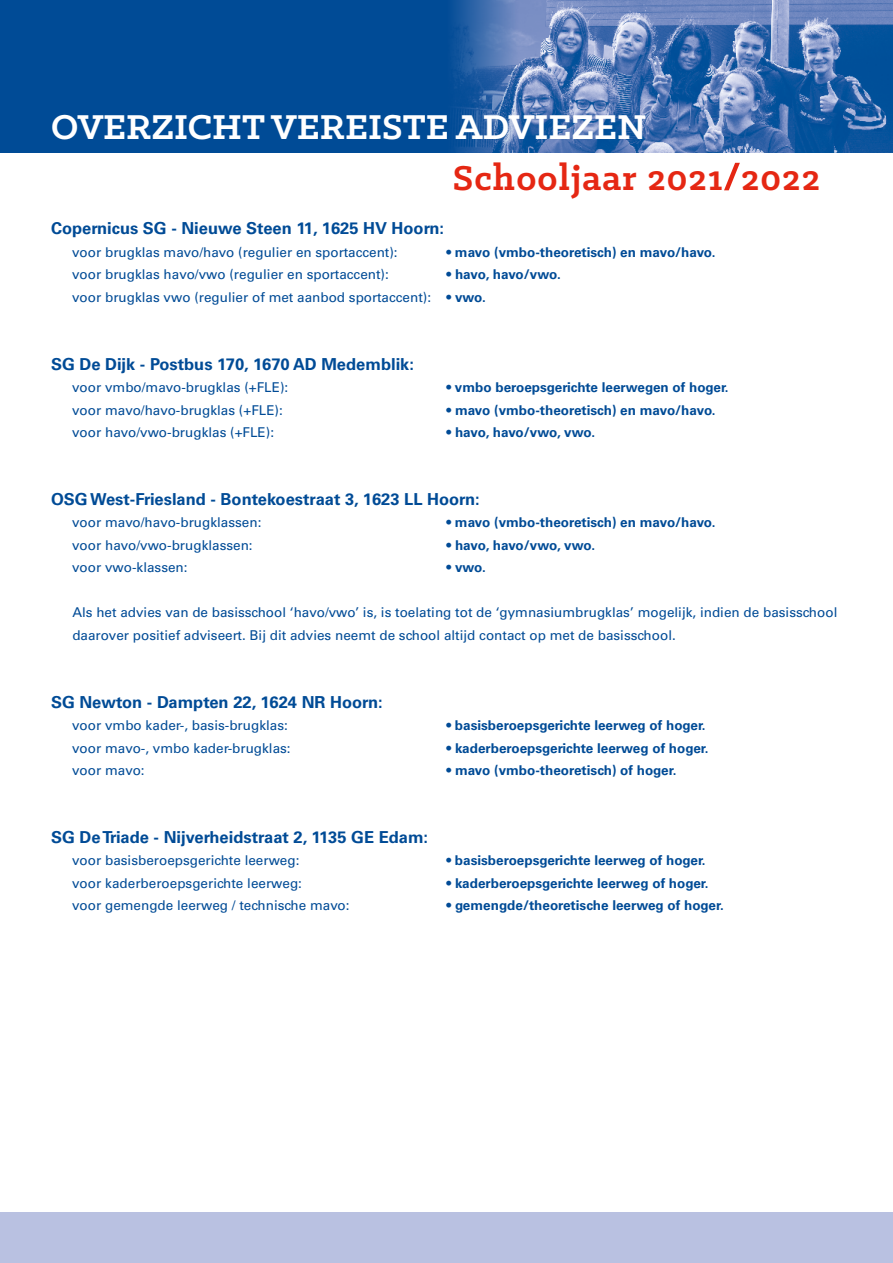
<style>
.page{position:relative;width:893px;height:1263px;background:#fff}
.page>*{position:absolute;margin:0;border:0;box-sizing:border-box;transform-origin:0 0}
.t1{font:700 39px "Klinic Slab";color:#fff}
.t2{font:700 39px "Klinic Slab";letter-spacing:.03em;color:#e52713}
.t3{font:700 16.5px "Univers LT Std";color:#004b96}
.t4{font:13.5px/22.5px "Univers LT Std";color:#004b96}
.t5{font:700 13.5px "Univers LT Std";color:#004b96}
.t6{font:700 13.5px "Univers LT Std";letter-spacing:-.02em;color:#004b96}
.s1{font-weight:700}
</style>
<div class="page">
<div style="left:0;top:1212px;width:893px;height:51px;background:#b9c1e1"></div>
<div style="left:0;top:0;width:893px;height:153px;background:#004b96"></div>
<img style="left:453px;top:0;width:440px;height:153px">
<svg style="left:724px;top:163px;width:16px;height:27px"></svg>
<h1 class="t1" style="left:51px;top:102px;width:597px">OVERZICHT VEREISTE ADVIEZEN</h1>
<h1 class="t2" style="left:453px;top:153px;width:369px">Schooljaar 2021 2022</h1>
<p class="t3" style="left:51px;top:219px;width:395px">Copernicus SG - Nieuwe Steen 11, 1625 HV Hoorn:</p>
<p class="t4" style="left:72px;top:241px;width:327px">voor brugklas mavo/havo (regulier en sportaccent):</p>
<p class="t5" style="left:446px;top:244px;width:271px">• mavo (vmbo-theoretisch) en mavo/havo.</p>
<p class="t4" style="left:72px;top:263px;width:318px">voor brugklas havo/vwo (regulier en sportaccent):</p>
<p class="t4" style="left:72px;top:263px;width:490px;text-indent:374px"><span class="s1">• havo, havo/vwo. </span>voor brugklas vwo (regulier of met aanbod sportaccent): <span class="s1">• vwo.</span></p>
<p class="t3" style="left:51px;top:354px;width:364px">SG De Dijk - Postbus 170, 1670 AD Medemblik:</p>
<p class="t4" style="left:72px;top:376px;width:217px">voor vmbo/mavo-brugklas (+FLE):</p>
<p class="t5" style="left:446px;top:379px;width:284px">• vmbo beroepsgerichte leerwegen of hoger.</p>
<p class="t4" style="left:72px;top:399px;width:212px">voor mavo/havo-brugklas (+FLE):</p>
<p class="t5" style="left:446px;top:402px;width:271px">• mavo (vmbo-theoretisch) en mavo/havo.</p>
<p class="t4" style="left:72px;top:421px;width:203px">voor havo/vwo-brugklas (+FLE):</p>
<p class="t6" style="left:446px;top:424px;width:150px">• havo, havo/vwo, vwo.</p>
<p class="t3" style="left:51px;top:489px;width:430px">OSG West-Friesland - Bontekoestraat 3, 1623 LL Hoorn:</p>
<p class="t4" style="left:72px;top:511px;width:191px">voor mavo/havo-brugklassen:</p>
<p class="t5" style="left:446px;top:515px;width:271px">• mavo (vmbo-theoretisch) en mavo/havo.</p>
<p class="t4" style="left:72px;top:534px;width:182px">voor havo/vwo-brugklassen:</p>
<p class="t6" style="left:446px;top:537px;width:150px">• havo, havo/vwo, vwo.</p>
<p class="t4" style="left:72px;top:556px;width:117px">voor vwo-klassen:</p>
<p class="t5" style="left:446px;top:560px;width:41px">• vwo.</p>
<p class="t4" style="left:72px;top:601px;width:767px">Als het advies van de basisschool ‘havo/vwo’ is, is toelating tot de ‘gymnasiumbrugklas’ mogelijk, indien de basisschool daarover positief adviseert. Bij dit advies neemt de school altijd contact op met de basisschool.</p>
<p class="t3" style="left:51px;top:692px;width:333px">SG Newton - Dampten 22, 1624 NR Hoorn:</p>
<p class="t4" style="left:72px;top:714px;width:217px">voor vmbo kader-, basis-brugklas:</p>
<p class="t5" style="left:446px;top:717px;width:261px">• basisberoepsgerichte leerweg of hoger.</p>
<p class="t4" style="left:72px;top:737px;width:220px">voor mavo-, vmbo kader-brugklas:</p>
<p class="t5" style="left:446px;top:740px;width:264px">• kaderberoepsgerichte leerweg of hoger.</p>
<p class="t4" style="left:72px;top:759px;width:74px">voor mavo:</p>
<p class="t5" style="left:446px;top:762px;width:231px">• mavo (vmbo-theoretisch) of hoger.</p>
<p class="t3" style="left:51px;top:827px;width:379px">SG De Triade - Nijverheidstraat 2, 1135 GE Edam:</p>
<p class="t4" style="left:72px;top:849px;width:229px">voor basisberoepsgerichte leerweg:</p>
<p class="t5" style="left:446px;top:853px;width:261px">• basisberoepsgerichte leerweg of hoger.</p>
<p class="t4" style="left:72px;top:872px;width:231px">voor kaderberoepsgerichte leerweg:</p>
<p class="t5" style="left:446px;top:875px;width:264px">• kaderberoepsgerichte leerweg of hoger.</p>
<p class="t4" style="left:72px;top:894px;width:279px">voor gemengde leerweg / technische mavo:</p>
<p class="t5" style="left:446px;top:898px;width:279px">• gemengde/theoretische leerweg of hoger.</p>
</div>
